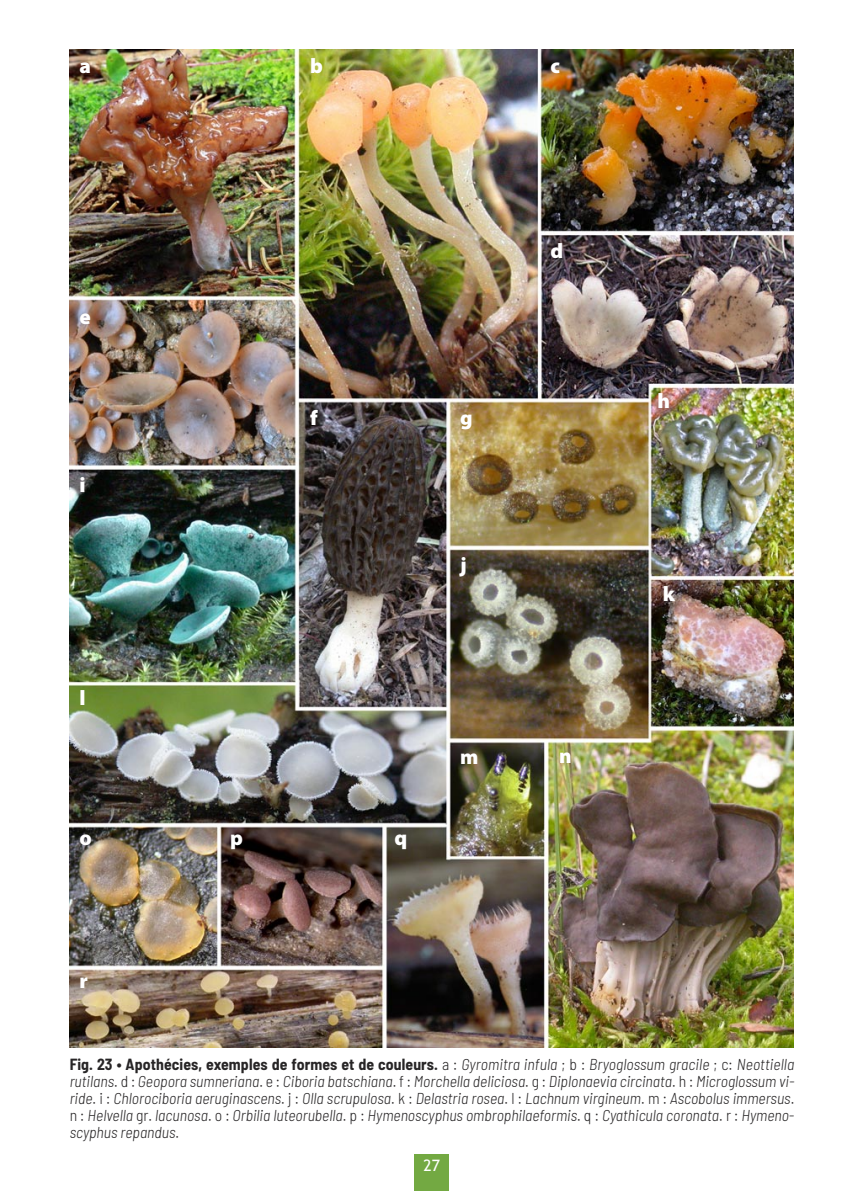
<style>
.page{position:relative;width:844px;height:1191px;background:#fff}
.page>*{position:absolute;margin:0;border:0;box-sizing:border-box;transform-origin:0 0}
.t1{font:900 21px "Myriad Pro";color:#fff}
.t2{font:15.75px/16.8px "Barlow Semi Condensed Light Italic 2";color:#272526;text-align:justify}
.t3{font:15.75px "Trebuchet MS2";color:#fff}
.s1{font-family:"Barlow Semi Condensed Bold 2"}
.s2{font-family:"Barlow Semi Condensed Light 3"}
</style>
<div class="page">
<div style="left:414px;top:1154px;width:35px;height:37px;background:#73a942"></div>
<img style="left:69px;top:50px;width:724px;height:997px">
<p class="t1" style="left:79px;top:58px;width:13px">a</p>
<p class="t1" style="left:310px;top:58px;width:14px">b</p>
<p class="t1" style="left:550px;top:58px;width:11px">c</p>
<p class="t1" style="left:79px;top:309px;width:13px">e</p>
<p class="t1" style="left:79px;top:477px;width:8px">i</p>
<p class="t1" style="left:79px;top:690px;width:8px">l</p>
<p class="t1" style="left:310px;top:410px;width:9px">f</p>
<p class="t1" style="left:460px;top:410px;width:14px">g</p>
<p class="t1" style="left:460px;top:558px;width:8px">j</p>
<p class="t1" style="left:460px;top:749px;width:20px">m</p>
<p class="t1" style="left:559px;top:748px;width:14px">n</p>
<p class="t1" style="left:79px;top:830px;width:14px">o</p>
<p class="t1" style="left:230px;top:830px;width:14px">p</p>
<p class="t1" style="left:394px;top:830px;width:14px">q</p>
<p class="t1" style="left:79px;top:973px;width:10px">r</p>
<p class="t1" style="left:657px;top:393px;width:14px">h</p>
<p class="t1" style="left:662px;top:586px;width:14px">k</p>
<p class="t2" style="left:70px;top:1055px;width:726px"><span class="s1">Fig. 23 • Apothécies, exemples de formes et de couleurs.</span> <span class="s2">a :</span> Gyromitra infula <span class="s2">; b :</span> Bryoglossum gracile <span class="s2">; c:</span> Neottiella rutilans<span class="s2">. d :</span> Geopora sumneriana<span class="s2">. e :</span> Ciboria batschiana<span class="s2">. f :</span> Morchella deliciosa<span class="s2">. g :</span> Diplonaevia circinata<span class="s2">. h :</span> Microglossum vi&shy;ride<span class="s2">. i :</span> Chlorociboria aeruginascens<span class="s2">. j :</span> Olla scrupulosa<span class="s2">. k :</span> Delastria rosea<span class="s2">. l :</span> Lachnum virgineum<span class="s2">. m :</span> Ascobolus immersus<span class="s2">. n :</span> Helvella <span class="s2">gr.</span> lacunosa<span class="s2">. o :</span> Orbilia luteorubella<span class="s2">. p :</span> Hymenoscyphus ombrophilaeformis<span class="s2">. q :</span> Cyathicula coronata<span class="s2">. r :</span> Hymeno&shy;scyphus repandus<span class="s2">.</span></p>
<p class="t3" style="left:423px;top:1156px;width:18px">27</p>
</div>
